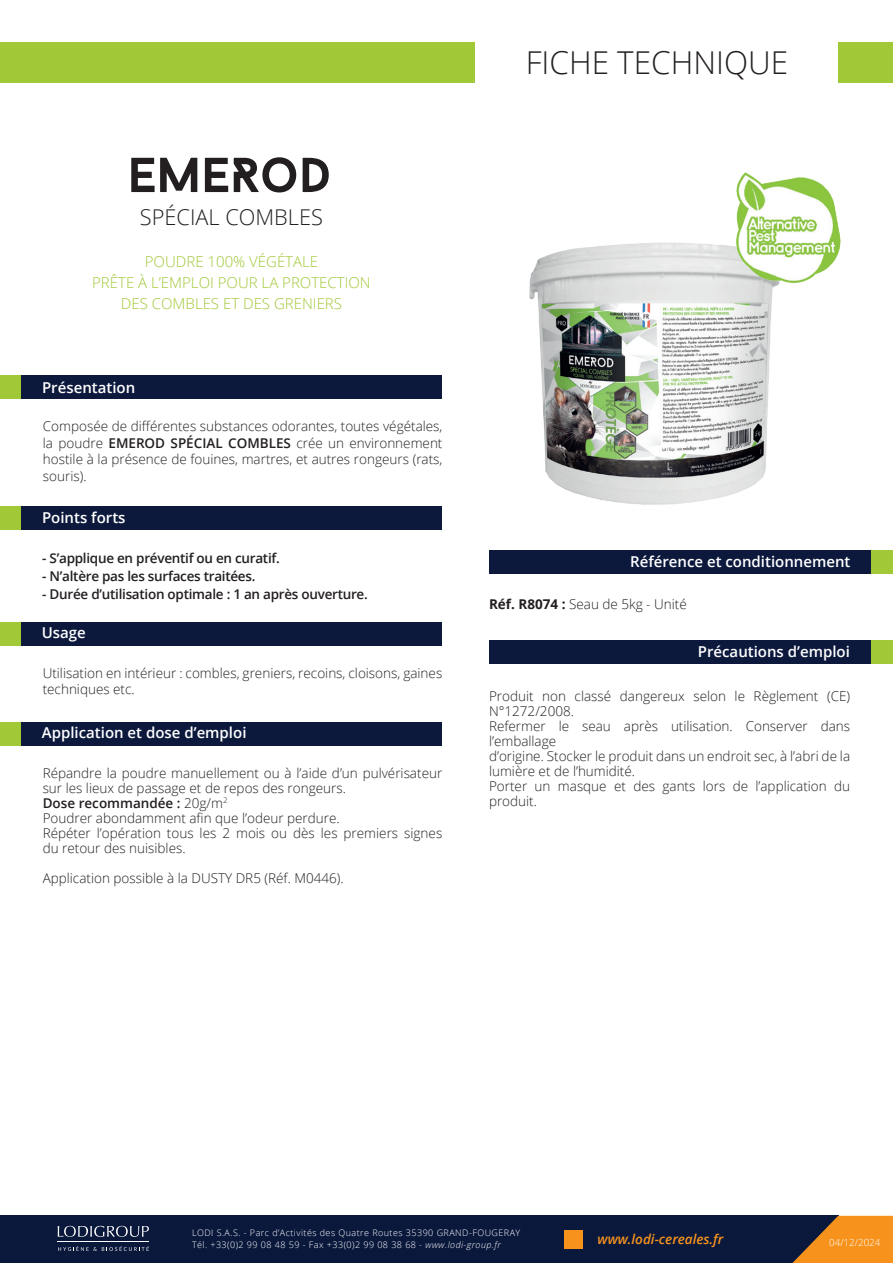
<style>
.page{position:relative;width:893px;height:1263px;background:#fff}
.page>*{position:absolute;margin:0;border:0;box-sizing:border-box;transform-origin:0 0}
.t1{font:300 31.5px "Open Sans";color:#231f20}
.t2{font:300 21.75px "Open Sans";color:#231f20}
.t3{font:600 15px "Open Sans";color:#fff}
.t4{font:300 15px/21px "Open Sans";color:#a1c837;text-align:center}
.t5{font:300 13.5px/15px "Open Sans";color:#231f20}
.t6{font:600 13.5px "Open Sans";letter-spacing:-.02em;color:#231f20}
.t7{font:italic 600 13.5px "Open Sans";color:#f7931d}
.t8{font:300 9.75px "Open Sans";color:#fff}
.t9{font:300 9px/12px "Open Sans";letter-spacing:.05em;color:#fff}
.s1{font-weight:600}
.s2{font-weight:700}
.s3{font-style:italic}
</style>
<div class="page">
<div style="left:0;top:42px;width:475px;height:41px;background:#a1c837"></div>
<div style="left:839px;top:42px;width:54px;height:41px;background:#a1c837"></div>
<div style="left:489px;top:550px;width:404px;height:23px;background:#0c193d"></div>
<div style="left:0;top:376px;width:442px;height:23px;background:#0c193d"></div>
<div style="left:0;top:376px;width:21px;height:23px;background:#a1c837"></div>
<div style="left:872px;top:550px;width:21px;height:23px;background:#a1c837"></div>
<div style="left:489px;top:640px;width:404px;height:24px;background:#0c193d"></div>
<div style="left:872px;top:640px;width:21px;height:24px;background:#a1c837"></div>
<div style="left:0;top:506px;width:442px;height:24px;background:#0c193d"></div>
<div style="left:0;top:507px;width:21px;height:23px;background:#a1c837"></div>
<div style="left:0;top:622px;width:441px;height:24px;background:#0c193d"></div>
<div style="left:0;top:622px;width:21px;height:24px;background:#a1c837"></div>
<div style="left:0;top:722px;width:441px;height:24px;background:#0c193d"></div>
<div style="left:0;top:722px;width:21px;height:24px;background:#a1c837"></div>
<img style="left:529px;top:242px;width:244px;height:263px">
<img style="left:726px;top:172px;width:115px;height:115px">
<svg style="left:131px;top:157px;width:198px;height:35px"></svg>
<div style="left:0;top:1216px;width:838px;height:47px;background:#0a183c"></div>
<svg style="left:792px;top:1216px;width:101px;height:47px"></svg>
<svg style="left:58px;top:1226px;width:91px;height:11px"></svg>
<svg style="left:58px;top:1246px;width:91px;height:5px"></svg>
<hr style="left:58px;top:1242px;width:91px;height:1px;background:#fff">
<div style="left:564px;top:1230px;width:18px;height:19px;background:#f7931d"></div>
<h1 class="t1" style="left:526px;top:41px;width:264px">FICHE TECHNIQUE</h1>
<h2 class="t2" style="left:140px;top:202px;width:184px">SPÉCIAL COMBLES</h2>
<p class="t4" style="left:92px;top:251px;width:280px">POUDRE 100% VÉGÉTALE<br>PRÊTE À L’EMPLOI POUR LA PROTECTION<br>DES COMBLES ET DES GRENIERS</p>
<p class="t3" style="left:42px;top:377px;width:95px">Présentation</p>
<p class="t5" style="left:43px;top:418px;width:401px;line-height:16.5px;text-align:justify">Composée de différentes substances odorantes, toutes végétales, la poudre <span class="s1">EMEROD SPÉCIAL COMBLES</span> crée un environnement hostile à la présence de fouines, martres, et autres rongeurs (rats, souris).</p>
<p class="t3" style="left:42px;top:508px;width:85px">Points forts</p>
<p class="t6" style="left:42px;top:549px;width:239px">- S’applique en préventif ou en curatif.</p>
<p class="t6" style="left:42px;top:567px;width:215px">- N’altère pas les surfaces traitées.</p>
<p class="t6" style="left:42px;top:585px;width:327px">- Durée d’utilisation optimale : 1 an après ouverture.</p>
<p class="t3" style="left:42px;top:622px;width:46px">Usage</p>
<p class="t5" style="left:43px;top:664px;width:401px;line-height:16.5px">Utilisation en intérieur : combles, greniers, recoins, cloisons, gaines techniques etc.</p>
<p class="t3" style="left:42px;top:722px;width:206px">Application et dose d’emploi</p>
<p class="t5" style="left:43px;top:765px;width:401px">Répandre la poudre manuellement ou à l’aide d’un pulvérisateur sur les lieux de passage et de repos des rongeurs.<br><span class="s1">Dose recommandée :</span> 20g/m<sup>2<br></sup>Poudrer abondamment afin que l’odeur perdure.<br>Répéter l’opération tous les 2 mois ou dès les premiers signes du retour des nuisibles.</p>
<p class="t5" style="left:43px;top:870px;width:303px">Application possible à la DUSTY DR5 (Réf. M0446).</p>
<p class="t3" style="left:630px;top:551px;width:222px">Référence et conditionnement</p>
<p class="t5" style="left:489px;top:596px;width:199px"><span class="s2">Réf. R8074 :</span> Seau de 5kg - Unité</p>
<p class="t3" style="left:698px;top:641px;width:154px">Précautions d’emploi</p>
<p class="t5" style="left:489px;top:688px;width:363px">Produit non classé dangereux selon le Règlement (CE)<br>N°1272/2008.<br>Refermer le seau après utilisation. Conserver dans l’emballage<br>d’origine. Stocker le produit dans un endroit sec, à l’abri de la lumière et de l’humidité.<br>Porter un masque et des gants lors de l’application du produit.</p>
<p class="t9" style="left:192px;top:1226px;width:330px">LODI S.A.S. - Parc d’Activités des Quatre Routes 35390 GRAND-FOUGERAY<br>Tél. +33(0)2 99 08 48 59 - Fax +33(0)2 99 08 38 68 - <span class="s3">www.lodi-group.fr</span></p>
<p class="t7" style="left:597px;top:1229px;width:127px">www.lodi-cereales.fr</p>
<p class="t8" style="left:829px;top:1235px;width:53px">04/12/2024</p>
</div>
